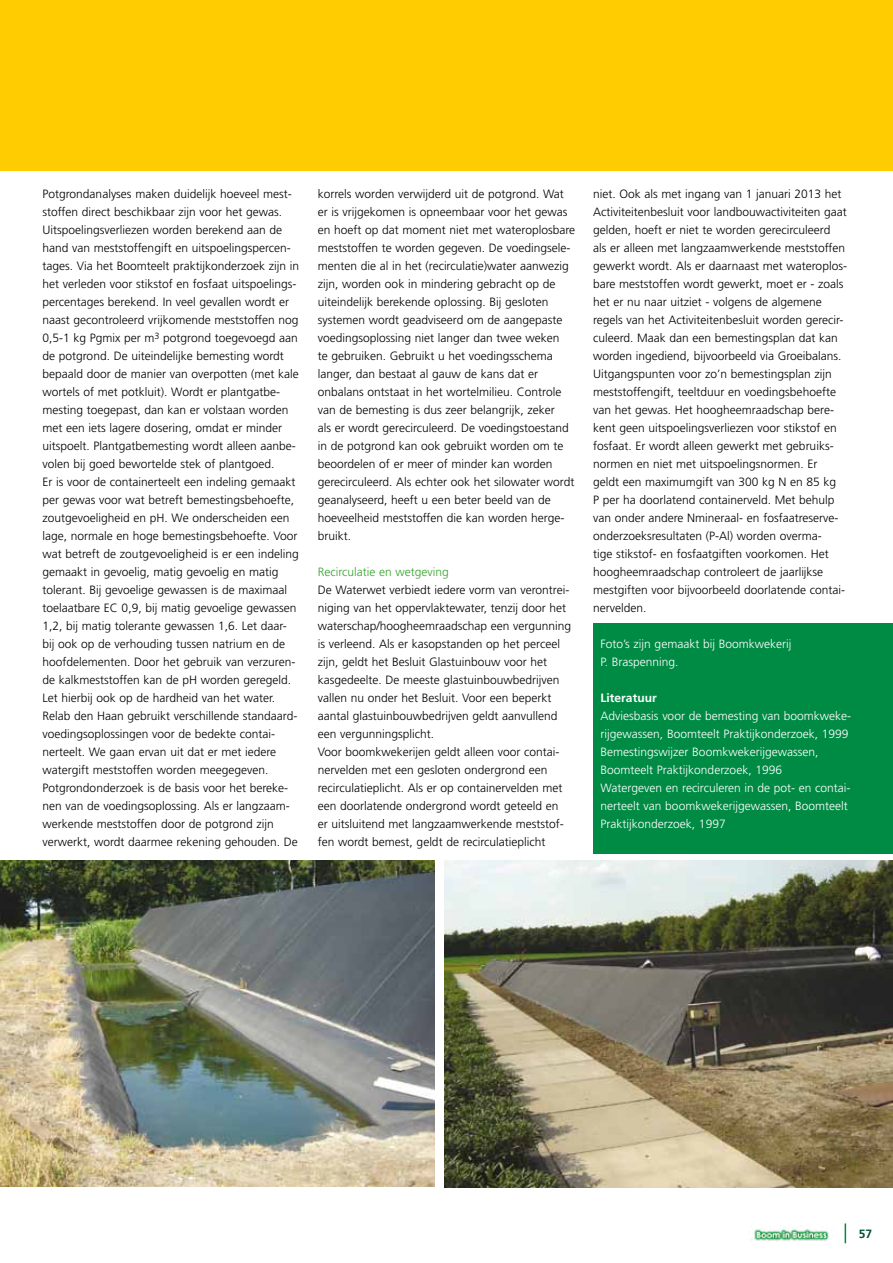
<style>
.page{position:relative;width:893px;height:1263px;background:#fff}
.page>*{position:absolute;margin:0;border:0;box-sizing:border-box;transform-origin:0 0}
.t1{font:300 12px/18px "Frutiger";color:#000}
.t2{font:300 12px/18px "Frutiger";color:#fff}
.t3{font:300 12px "Frutiger";color:#35a32c}
.t4{font:700 12px "Frutiger";color:#fff}
.t5{font:700 12px "Frutiger";color:#00523c}
</style>
<div class="page">
<svg style="left:845px;top:1223px;width:1px;height:20px"></svg>
<img style="left:750px;top:1229px;width:79px;height:12px">
<img style="left:0;top:860px;width:435px;height:326px">
<div style="left:0;top:0;width:893px;height:170px;background:#fecc00"></div>
<img style="left:445px;top:860px;width:448px;height:327px">
<div style="left:593px;top:623px;width:300px;height:231px;background:#008b45"></div>
<p class="t1" style="left:43px;top:185px;width:258px">Potgrondanalyses maken duidelijk hoeveel mest&shy;stoffen direct beschikbaar zijn voor het gewas.<br>Uitspoelingsverliezen worden berekend aan de hand van meststoffengift en uitspoelingspercen&shy;tages. Via het Boomteelt praktijkonderzoek zijn in het verleden voor stikstof en fosfaat uitspoelings&shy;percentages berekend. In veel gevallen wordt er naast gecontroleerd vrijkomende meststoffen nog 0,5-1 kg Pgmix per m<sup>3</sup> potgrond toegevoegd aan de potgrond. De uiteindelijke bemesting wordt bepaald door de manier van overpotten (met kale wortels of met potkluit). Wordt er plantgatbe&shy;mesting toegepast, dan kan er volstaan worden met een iets lagere dosering, omdat er minder uitspoelt. Plantgatbemesting wordt alleen aanbe&shy;volen bij goed bewortelde stek of plantgoed.<br>Er is voor de containerteelt een indeling gemaakt per gewas voor wat betreft bemestingsbehoefte, zoutgevoeligheid en pH. We onderscheiden een lage, normale en hoge bemestingsbehoefte. Voor wat betreft de zoutgevoeligheid is er een indeling gemaakt in gevoelig, matig gevoelig en matig tolerant. Bij gevoelige gewassen is de maximaal toelaatbare EC 0,9, bij matig gevoelige gewassen 1,2, bij matig tolerante gewassen 1,6. Let daar&shy;bij ook op de verhouding tussen natrium en de hoofdelementen. Door het gebruik van verzuren&shy;de kalkmeststoffen kan de pH worden geregeld.<br>Let hierbij ook op de hardheid van het water.<br>Relab den Haan gebruikt verschillende standaard&shy;voedingsoplossingen voor de bedekte contai&shy;nerteelt. We gaan ervan uit dat er met iedere watergift meststoffen worden meegegeven.<br>Potgrondonderzoek is de basis voor het bereke&shy;nen van de voedingsoplossing. Als er langzaam&shy;werkende meststoffen door de potgrond zijn verwerkt, wordt daarmee rekening gehouden. De</p>
<p class="t1" style="left:318px;top:185px;width:259px">korrels worden verwijderd uit de potgrond. Wat er is vrijgekomen is opneembaar voor het gewas en hoeft op dat moment niet met wateroplosbare meststoffen te worden gegeven. De voedingsele&shy;menten die al in het (recirculatie)water aanwezig zijn, worden ook in mindering gebracht op de uiteindelijk berekende oplossing. Bij gesloten systemen wordt geadviseerd om de aangepaste voedingsoplossing niet langer dan twee weken<br>te gebruiken. Gebruikt u het voedingsschema langer, dan bestaat al gauw de kans dat er onbalans ontstaat in het wortelmilieu. Controle van de bemesting is dus zeer belangrijk, zeker<br>als er wordt gerecirculeerd. De voedingstoestand in de potgrond kan ook gebruikt worden om te beoordelen of er meer of minder kan worden gerecirculeerd. Als echter ook het silowater wordt geanalyseerd, heeft u een beter beeld van de hoeveelheid meststoffen die kan worden herge&shy;bruikt.</p>
<p class="t3" style="left:318px;top:565px;width:133px">Recirculatie en wetgeving</p>
<p class="t1" style="left:318px;top:581px;width:255px">De Waterwet verbiedt iedere vorm van verontrei&shy;niging van het oppervlaktewater, tenzij door het waterschap/hoogheemraadschap een vergunning is verleend. Als er kasopstanden op het perceel zijn, geldt het Besluit Glastuinbouw voor het kasgedeelte. De meeste glastuinbouwbedrijven vallen nu onder het Besluit. Voor een beperkt aantal glastuinbouwbedrijven geldt aanvullend een vergunningsplicht.<br>Voor boomkwekerijen geldt alleen voor contai&shy;nervelden met een gesloten ondergrond een recirculatieplicht. Als er op containervelden met een doorlatende ondergrond wordt geteeld en er uitsluitend met langzaamwerkende meststof&shy;fen wordt bemest, geldt de recirculatieplicht</p>
<p class="t1" style="left:593px;top:185px;width:255px">niet. Ook als met ingang van 1 januari 2013 het Activiteitenbesluit voor landbouwactiviteiten gaat gelden, hoeft er niet te worden gerecirculeerd<br>als er alleen met langzaamwerkende meststoffen gewerkt wordt. Als er daarnaast met wateroplos&shy;bare meststoffen wordt gewerkt, moet er - zoals het er nu naar uitziet - volgens de algemene regels van het Activiteitenbesluit worden gerecir&shy;culeerd. Maak dan een bemestingsplan dat kan worden ingediend, bijvoorbeeld via Groeibalans.<br>Uitgangspunten voor zo’n bemestingsplan zijn meststoffengift, teeltduur en voedingsbehoefte van het gewas. Het hoogheemraadschap bere&shy;kent geen uitspoelingsverliezen voor stikstof en fosfaat. Er wordt alleen gewerkt met gebruiks&shy;normen en niet met uitspoelingsnormen. Er<br>geldt een maximumgift van 300 kg N en 85 kg<br>P per ha doorlatend containerveld. Met behulp van onder andere Nmineraal- en fosfaatreserve&shy;onderzoeksresultaten (P-Al) worden overma-<br>tige stikstof- en fosfaatgiften voorkomen. Het hoogheemraadschap controleert de jaarlijkse mestgiften voor bijvoorbeeld doorlatende contai&shy;nervelden.</p>
<p class="t2" style="left:601px;top:635px;width:192px">Foto’s zijn gemaakt bij Boomkwekerij<br>P. Braspenning.</p>
<p class="t4" style="left:601px;top:691px;width:58px">Literatuur</p>
<p class="t2" style="left:601px;top:707px;width:252px">Adviesbasis voor de bemesting van boomkweke&shy;rijgewassen, Boomteelt Praktijkonderzoek, 1999<br>Bemestingswijzer Boomkwekerijgewassen, Boomteelt Praktijkonderzoek, 1996<br>Watergeven en recirculeren in de pot- en contai&shy;nerteelt van boomkwekerijgewassen, Boomteelt Praktijkonderzoek, 1997</p>
<p class="t5" style="left:859px;top:1227px;width:15px">57</p>
</div>
